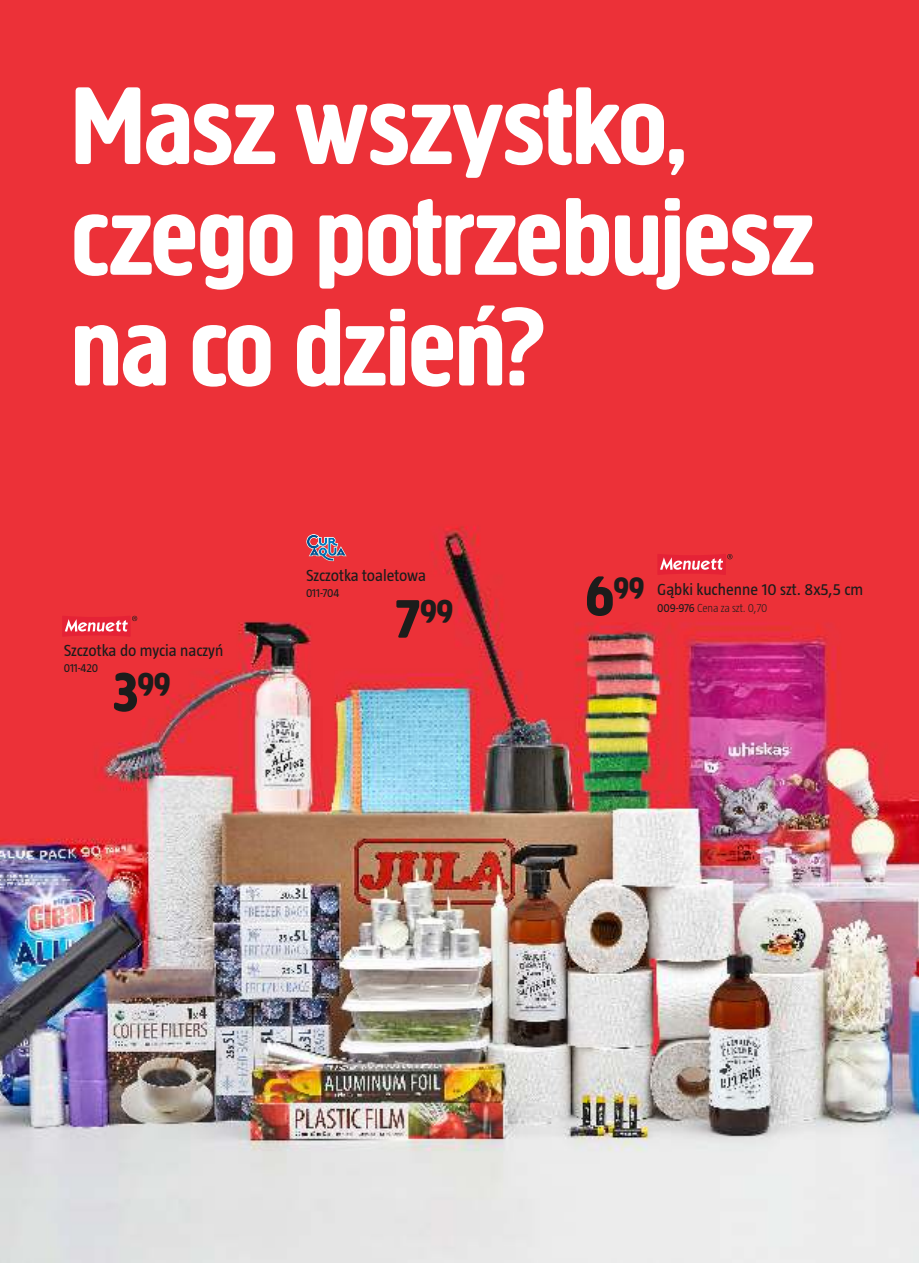
<style>
.page{position:relative;width:919px;height:1263px;background:#fff}
.page>*{position:absolute;margin:0;border:0;box-sizing:border-box;transform-origin:0 0}
.t1{font:700 114.9px/110.7px "Creighton Pro";color:#fff}
.t2{font:800 56.25px "Creighton Pro";color:#1c1c1b}
.t3{font:800 32.85px "Creighton Pro";color:#1c1c1b}
.t4{font:800 30.45px "Creighton Pro";color:#1c1c1b}
.t5{font:16.5px "Taz";color:#1c1c1b}
.t6{font:300 12px "Taz";letter-spacing:-.015em;color:#1c1c1b;scale:.95 1}
.t7{font:12px "Taz";letter-spacing:-.015em;color:#1c1c1b;scale:.95 1}
.s1{font-size:56.25px}
.s2{font-weight:400}
</style>
<div class="page">
<img style="left:0;top:0;width:918px;height:1263px">
<svg style="left:62px;top:616px;width:75px;height:21px;background:#e9505e"></svg>
<img style="left:306px;top:534px;width:41px;height:27px">
<svg style="left:319px;top:538px;width:8px;height:8px"></svg>
<img style="left:319px;top:547px;width:14px;height:14px">
<img style="left:328px;top:538px;width:9px;height:18px">
<svg style="left:336px;top:547px;width:9px;height:9px"></svg>
<img style="left:307px;top:535px;width:12px;height:21px">
<svg style="left:657px;top:554px;width:75px;height:21px;background:#e9505e"></svg>
<h1 class="t1" style="left:72px;top:74px;width:744px">Masz wszystko, czego potrzebujesz na co dzień?</h1>
<p class="t5" style="left:64px;top:641px;width:161px">Szczotka do mycia naczyń</p>
<p class="t7" style="left:64px;top:661px;width:38px">011-420</p>
<h3 class="t3" style="left:114px;top:671px;width:58px"><span class="s1">3</span>99</h3>
<p class="t5" style="left:306px;top:566px;width:121px">Szczotka toaletowa</p>
<p class="t7" style="left:306px;top:586px;width:36px">011-704</p>
<h3 class="t3" style="left:396px;top:598px;width:58px"><span class="s1">7</span>99</h3>
<h2 class="t2" style="left:586px;top:574px;width:29px">6</h2>
<h3 class="t4" style="left:613px;top:575px;width:32px">99</h3>
<p class="t5" style="left:657px;top:580px;width:207px">Gąbki kuchenne 10 szt. 8x5,5 cm</p>
<p class="t6" style="left:657px;top:601px;width:117px"><span class="s2">009-976</span> Cena za szt. 0,70</p>
</div>
